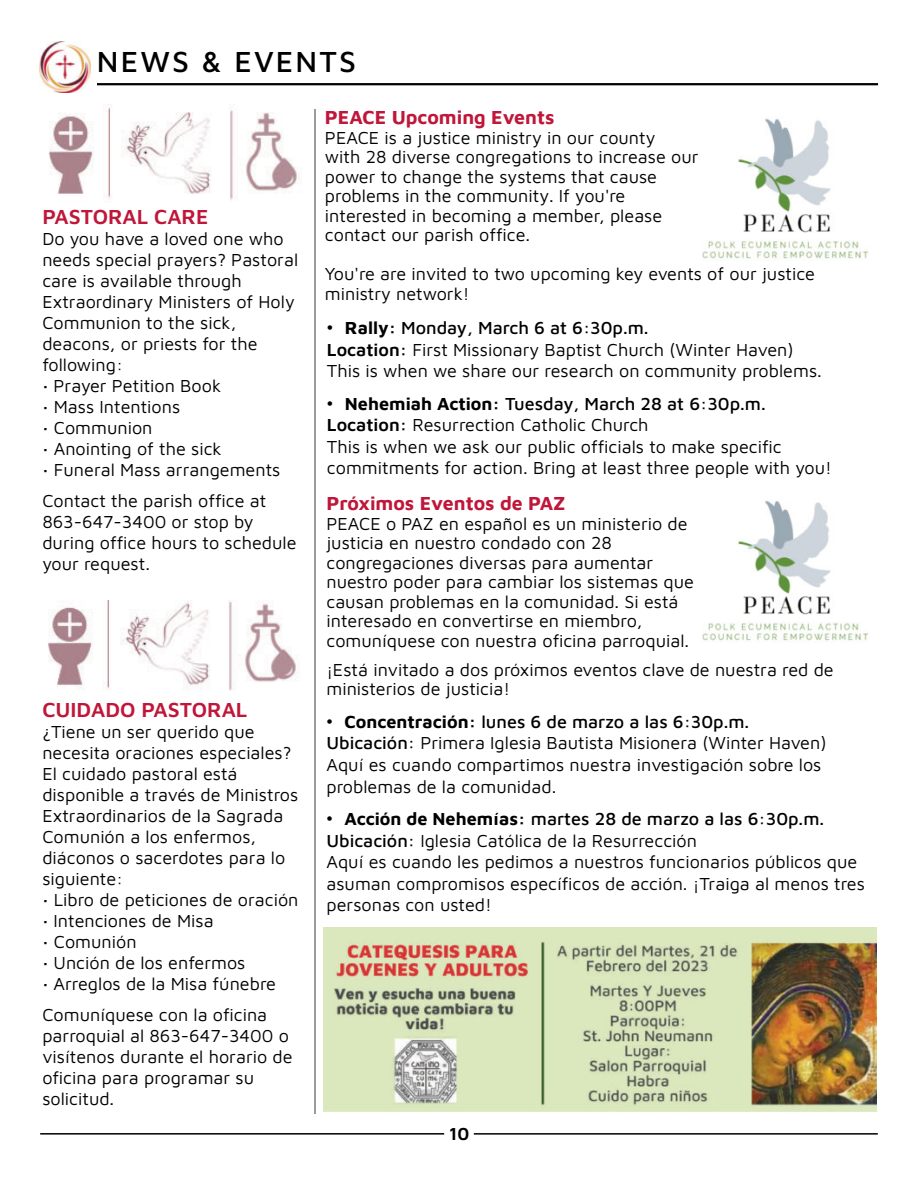
<style>
.page{position:relative;width:918px;height:1188px;background:#fff}
.page>*{position:absolute;margin:0;border:0;box-sizing:border-box;transform-origin:0 0}
.Page_Title_-_Evens{font:500 30px "Klxyln Maven Pro";letter-spacing:.07em;color:#000}
.Subhead1{font:600 21px "Jfpkyr Maven Pro";color:#bf1639}
.Subhead1-2{font:600 21px "Ckqtcx Maven Pro";color:#bf1639}
.Body_Copy{font:700 19.5px "Lsjcqv Maven Pro";color:#bf1639}
.Body_Copy-2{font:18px/21px "Dygnvd Maven Pro";color:#000}
.Body_Copy-3{font:18px/21.6px "Pfrgyn Maven Pro";color:#000}
.t1{font:500 18px "Kcglmp Maven Pro";color:#000}
.t2{font:500 18px "Klxyln Maven Pro";color:#000}
.Page_Numbers{font:600 18px "Jfpkyr Maven Pro";color:#000}
.s1{font-family:"Pfrgyn Maven Pro"}
.s2{font-family:"Lsjcqv Maven Pro";font-weight:700}
.s3{font-family:"Dygnvd Maven Pro"}
.s4{font-family:"Arial";font-weight:400}
.s5{font-family:"Jfpkyr Maven Pro";font-weight:600}
.s6{font-family:"Klxyln Maven Pro";font-weight:500}
</style>
<div class="page">
<hr style="left:97px;top:83px;width:781px;height:2px;background:#000">
<svg style="left:39px;top:59px;width:1px;height:19px"></svg>
<img style="left:40px;top:41px;width:51px;height:52px">
<hr style="left:40px;top:1133px;width:404px;height:2px;background:#000">
<hr style="left:474px;top:1133px;width:404px;height:2px;background:#000">
<hr style="left:315px;top:109px;width:1px;height:1005px;background:#9c9c9c">
<img style="left:702px;top:500px;width:166px;height:142px">
<img style="left:702px;top:118px;width:166px;height:142px">
<img style="left:324px;top:928px;width:552px;height:183px">
<img style="left:48px;top:600px;width:250px;height:91px">
<img style="left:49px;top:106px;width:250px;height:96px">
<p class="Page_Title_-_Evens" style="left:97px;top:41px;width:260px">NEWS &amp; EVENTS</p>
<p class="Subhead1-2" style="left:42px;top:202px;width:168px">PASTORAL CARE</p>
<p class="Body_Copy-2" style="left:42px;top:227px;width:257px">Do you have a loved one who <span class="s1">needs special prayers? Pastoral </span>care is available through<br>Extraordinary Ministers of Holy<br>Communion to the sick, deacons, or priests for the following:</p>
<p class="Body_Copy-3" style="left:42px;top:374px;width:180px"><span class="s2">·</span> Prayer Petition Book</p>
<p class="Body_Copy-2" style="left:42px;top:395px;width:139px"><span class="s2">·</span> Mass Intentions</p>
<p class="Body_Copy-2" style="left:42px;top:416px;width:112px"><span class="s2">·</span> Communion</p>
<p class="Body_Copy-2" style="left:42px;top:437px;width:181px"><span class="s2">·</span> Anointing of the sick</p>
<p class="Body_Copy-2" style="left:42px;top:458px;width:240px"><span class="s2">·</span> Funeral Mass arrangements</p>
<p class="Body_Copy-3" style="left:42px;top:489px;width:225px">Contact the parish office at</p>
<p class="Body_Copy-3" style="left:42px;top:510px;width:256px;line-height:21px"><span class="s3">863-647-3400 or stop by </span>during office hours to schedule your request.</p>
<p class="Subhead1" style="left:42px;top:695px;width:207px">CUIDADO PASTORAL</p>
<p class="Body_Copy-2" style="left:42px;top:720px;width:257px"><span class="s1">¿Tiene un ser querido que </span>necesita oraciones especiales?<br>El cuidado pastoral está disponible a través de Ministros<br>Extraordinarios de la Sagrada<br><span class="s1">Comunión a los enfermos, </span>diáconos o sacerdotes para lo siguiente:</p>
<p class="Body_Copy-3" style="left:42px;top:887px;width:258px"><span class="s2">·</span> Libro de peticiones de oración</p>
<p class="Body_Copy-2" style="left:42px;top:909px;width:173px"><span class="s2">·</span> Intenciones de Misa</p>
<p class="Body_Copy-3" style="left:42px;top:929px;width:96px"><span class="s2">·</span> Comunión</p>
<p class="Body_Copy-3" style="left:42px;top:950px;width:205px"><span class="s2">·</span> Unción de los enfermos</p>
<p class="Body_Copy-2" style="left:42px;top:972px;width:235px"><span class="s2">·</span> Arreglos de la Misa fúnebre</p>
<p class="Body_Copy-3" style="left:42px;top:1003px;width:226px">Comuníquese con la oficina</p>
<p class="Body_Copy-3" style="left:42px;top:1024px;width:252px;line-height:21px">parroquial al 863-647-3400 o <span class="s3">visítenos durante el horario de </span>oficina para programar su</p>
<p class="Body_Copy-2" style="left:42px;top:1087px;width:73px">solicitud.</p>
<p class="Body_Copy" style="left:325px;top:104px;width:231px">PEACE Upcoming Events</p>
<p class="Body_Copy-3" style="left:325px;top:125px;width:332px">PEACE is a justice ministry in our county</p>
<p class="Body_Copy-2" style="left:325px;top:145px;width:375px">with 28 diverse congregations to increase our</p>
<p class="Body_Copy-2" style="left:325px;top:165px;width:334px">power to change the systems that cause</p>
<p class="Body_Copy-2" style="left:325px;top:184px;width:302px">problems in the community. If you're</p>
<p class="Body_Copy-2" style="left:325px;top:204px;width:339px">interested in becoming a member, please</p>
<p class="Body_Copy-3" style="left:325px;top:223px;width:207px">contact our parish office.</p>
<p class="Body_Copy-2" style="left:325px;top:263px;width:492px;line-height:19.5px">You're are invited to two upcoming key events of our justice ministry network!</p>
<p class="t2" style="left:327px;top:315px;width:323px"><span class="s4">•</span> <span class="s2">Rally:</span> Monday, March 6 at 6:30p.m.</p>
<p class="Body_Copy-2" style="left:327px;top:338px;width:468px"><span class="s5">Location:</span> First Missionary Baptist Church (Winter Haven)</p>
<p class="Body_Copy-2" style="left:327px;top:359px;width:496px">This is when we share our research on community problems.</p>
<p class="t1" style="left:327px;top:391px;width:440px"><span class="s4">•</span> <span class="s2">Nehemiah Action:</span> Tuesday, March 28 at 6:30p.m.</p>
<p class="Body_Copy-2" style="left:327px;top:413px;width:323px"><span class="s5">Location:</span> Resurrection Catholic Church</p>
<p class="Body_Copy-3" style="left:327px;top:435px;width:506px">This is when we ask our public officials to make specific commitments for action. Bring at least three people with you!</p>
<p class="Body_Copy" style="left:326px;top:490px;width:241px">Próximos Eventos de PAZ</p>
<p class="Body_Copy-3" style="left:326px;top:512px;width:363px">PEACE o PAZ en español es un ministerio de</p>
<p class="Body_Copy-2" style="left:326px;top:531px;width:287px">justicia en nuestro condado con 28</p>
<p class="Body_Copy-2" style="left:326px;top:551px;width:328px">congregaciones diversas para aumentar</p>
<p class="Body_Copy-3" style="left:326px;top:570px;width:369px">nuestro poder para cambiar los sistemas que</p>
<p class="Body_Copy-2" style="left:326px;top:590px;width:354px">causan problemas en la comunidad. Si está</p>
<p class="Body_Copy-2" style="left:326px;top:609px;width:318px">interesado en convertirse en miembro,</p>
<p class="Body_Copy-3" style="left:326px;top:629px;width:364px">comuníquese con nuestra oficina parroquial.</p>
<p class="Body_Copy-3" style="left:326px;top:659px;width:509px;line-height:19.5px">¡Está invitado a dos próximos eventos clave de nuestra red de <span class="s3">ministerios de justicia!</span></p>
<p class="t2" style="left:326px;top:709px;width:424px"><span class="s4">•</span> <span class="s2">Concentración:</span> lunes 6 de marzo a las 6:30p.m.</p>
<p class="Body_Copy-3" style="left:326px;top:731px;width:502px"><span class="s6">Ubicación:</span> Primera Iglesia Bautista Misionera (Winter Haven)</p>
<p class="Body_Copy-3" style="left:326px;top:753px;width:497px">Aquí es cuando compartimos nuestra investigación sobre los <span class="s3">problemas de la comunidad.</span></p>
<p class="t1" style="left:326px;top:806px;width:499px"><span class="s4">•</span> <span class="s2">Acción de Nehemías:</span> martes 28 de marzo a las 6:30p.m.</p>
<p class="Body_Copy-3" style="left:326px;top:828px;width:372px"><span class="s6">Ubicación:</span> Iglesia Católica de la Resurrección</p>
<p class="Body_Copy-3" style="left:326px;top:850px;width:540px">Aquí es cuando les pedimos a nuestros funcionarios públicos que asuman compromisos específicos de acción. ¡Traiga al menos tres personas con usted!</p>
<p class="Page_Numbers" style="left:449px;top:1122px;width:22px">10</p>
</div>
